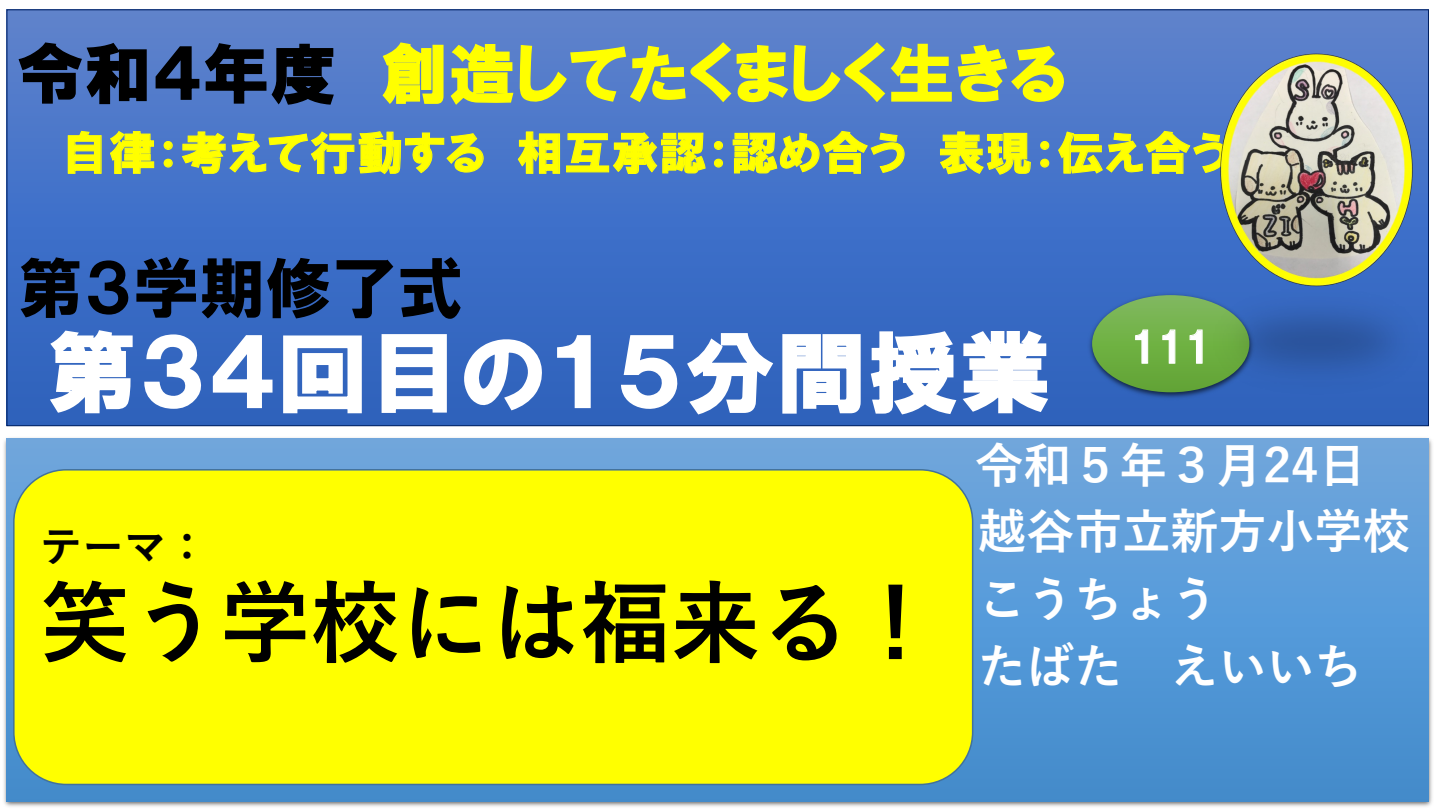
<style>
.page{position:relative;width:1441px;height:810px;background:#fff}
.page>*{position:absolute;margin:0;border:0;box-sizing:border-box;transform-origin:0 0}
.t1{font:700 90px "Yu Gothic";color:#000}
.t2{font:88.2px "HGP Soei Kakugothic UB";letter-spacing:.02em;color:#fff}
.t3{font:66px "HGP Soei Kakugothic UB";color:#000}
.t4{font:64.65px "HGP Soei Kakugothic UB";letter-spacing:.02em;color:#ff0}
.t5{font:700 48px/67.1px "Yu Gothic";color:#fff}
.t6{font:45.6px "HGP Soei Kakugothic UB";letter-spacing:.02em;color:#ff0}
.t7{font:700 42px "Yu Gothic";color:#000}
.t8{font:41.25px "HGP Soei Kakugothic UB";color:#fff}
.s1{color:#000}
</style>
<div class="page">
<img style="left:4px;top:438px;width:1428px;height:369px">
<img style="left:939px;top:421px;width:493px;height:314px">
<div style="left:7px;top:439px;width:1421px;height:362px;background:linear-gradient(to bottom,#6fa7df,#418cce)"></div>
<div style="left:7px;top:10px;width:1421px;height:416px;background:linear-gradient(to bottom,#5c82cf,#2a60be)"></div>
<div style="left:14px;top:470px;width:958px;height:314px;background:#ff0;border-radius:52px"></div>
<div style="left:13px;top:469px;width:960px;height:316px;border:2px solid #41719c;border-radius:52px"></div>
<img style="left:1084px;top:291px;width:110px;height:110px">
<img style="left:1097px;top:392px;width:97px;height:12px">
<svg style="left:1091px;top:295px;width:103px;height:97px;background:#64a159"></svg>
<img style="left:1194px;top:54px;width:235px;height:354px">
<p class="t4" style="left:18px;top:41px;width:1049px"><span class="s1">令和４年度</span> 創造してたくましく生きる</p>
<p class="t6" style="left:62px;top:130px;width:1168px">自律：考えて行動する 相互承認：認め合う 表現：伝え合う</p>
<p class="t3" style="left:18px;top:255px;width:447px">第３学期修了式</p>
<p class="t2" style="left:48px;top:328px;width:1004px">第３４回目の１５分間授業</p>
<p class="t8" style="left:1129px;top:326px;width:82px">111</p>
<p class="t7" style="left:40px;top:523px;width:169px">テーマ：</p>
<p class="t1" style="left:40px;top:572px;width:902px">笑う学校には福来る！</p>
<p class="t5" style="left:975px;top:433px;width:436px">令和５年３⽉24⽇越⾕市⽴新⽅⼩学校こうちょう<br>たばた えいいち</p>
</div>
